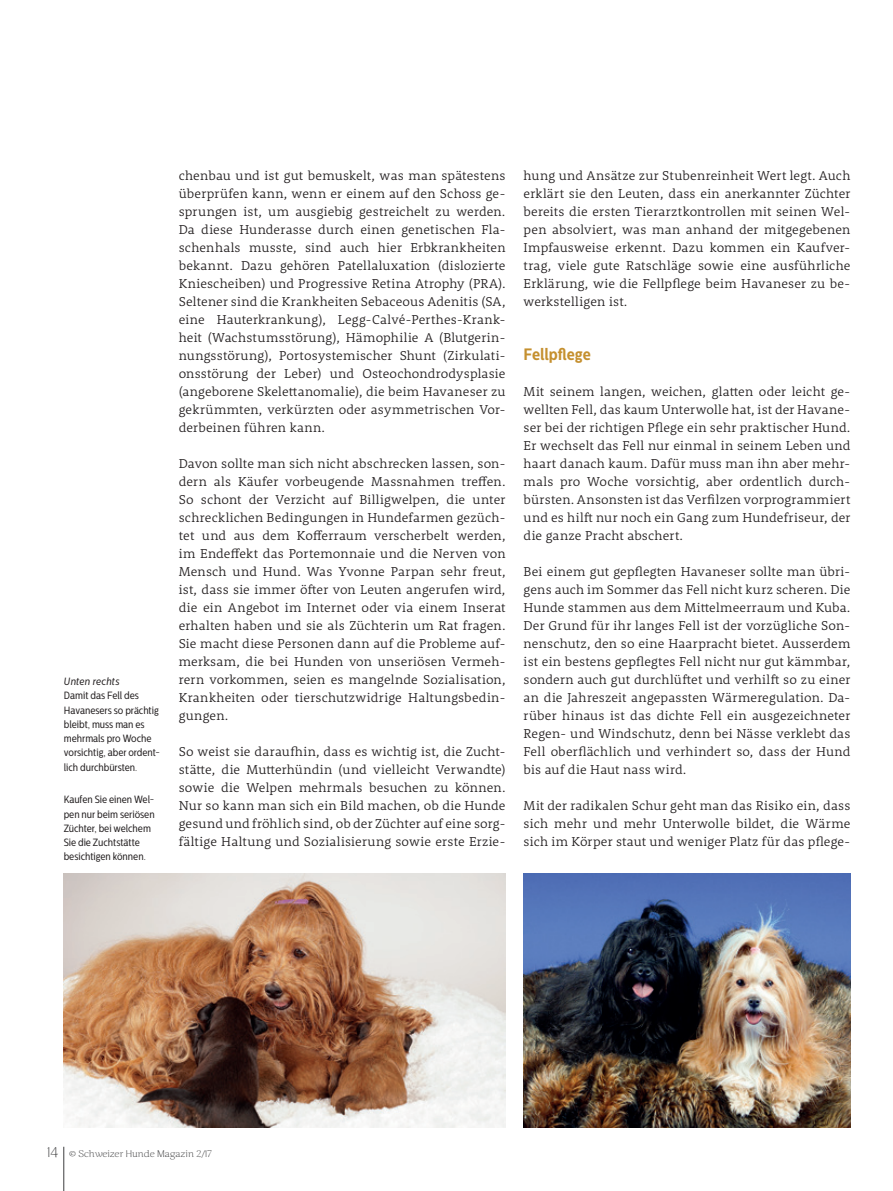
<style>
.page{position:relative;width:893px;height:1191px;background:#fff}
.page>*{position:absolute;margin:0;border:0;box-sizing:border-box;transform-origin:0 0}
.t1{font:700 16.5px "Centrale Sans Cnd";color:#c5902f}
.t2{font:300 13.2px/18px "Rooney Pro";letter-spacing:.01em;color:#231f20;text-align:justify}
.t3{font:10.5px/14.2px "Centrale Sans Cnd";letter-spacing:-.005em;color:#231f20}
.t4{font:italic 10.5px "Centrale Sans Cnd";letter-spacing:.015em;color:#231f20}
.t5{font:200 9px "Caturrita";letter-spacing:.01em;color:#3e3e3f;scale:1.1 1}
.s1{font-size:13.5px}
</style>
<div class="page">
<img style="left:524px;top:874px;width:326px;height:253px">
<img style="left:64px;top:874px;width:442px;height:253px">
<hr style="left:64px;top:1146px;width:1px;height:45px;background:#3e3e3f">
<p class="t4" style="left:64px;top:675px;width:57px">Unten rechts</p>
<p class="t3" style="left:64px;top:688px;width:97px">Damit das Fell des<br>Havanesers so prächtig bleibt, muss man es mehrmals pro Woche vorsichtig, aber ordent&shy;lich durchbürsten.</p>
<p class="t3" style="left:64px;top:792px;width:93px">Kaufen Sie einen Wel&shy;pen nur beim seriösen<br>Züchter, bei welchem<br>Sie die Zuchtstätte besichtigen können.</p>
<p class="t2" style="left:179px;top:166px;width:328px">chenbau und ist gut bemuskelt, was man spätestens überprüfen kann, wenn er einem auf den Schoss ge&shy;sprungen ist, um ausgiebig gestreichelt zu werden.<br>Da diese Hunderasse durch einen genetischen Fla&shy;schenhals musste, sind auch hier Erbkrankheiten bekannt. Dazu gehören Patellaluxation (dislozierte Kniescheiben) und Progressive Retina Atrophy (PRA).<br>Seltener sind die Krankheiten Sebaceous Adenitis (SA, eine Hauterkrankung), Legg-Calvé-Perthes-Krank&shy;heit (Wachstumsstörung), Hämophilie A (Blutgerin&shy;nungsstörung), Portosystemischer Shunt (Zirkulati&shy;onsstörung der Leber) und Osteochondrodysplasie (angeborene Skelettanomalie), die beim Havaneser zu gekrümmten, verkürzten oder asymmetrischen Vor&shy;derbeinen führen kann.</p>
<p class="t2" style="left:179px;top:454px;width:328px">Davon sollte man sich nicht abschrecken lassen, son&shy;dern als Käufer vorbeugende Massnahmen treffen.<br>So schont der Verzicht auf Billigwelpen, die unter schrecklichen Bedingungen in Hundefarmen gezüch&shy;tet und aus dem Kofferraum verscherbelt werden, im Endeffekt das Portemonnaie und die Nerven von Mensch und Hund. Was Yvonne Parpan sehr freut, ist, dass sie immer öfter von Leuten angerufen wird, die ein Angebot im Internet oder via einem Inserat erhalten haben und sie als Züchterin um Rat fragen.<br>Sie macht diese Personen dann auf die Probleme auf&shy;merksam, die bei Hunden von unseriösen Vermeh&shy;rern vorkommen, seien es mangelnde Sozialisation, Krankheiten oder tierschutzwidrige Haltungsbedin&shy;gungen.</p>
<p class="t2" style="left:179px;top:742px;width:328px">So weist sie daraufhin, dass es wichtig ist, die Zucht&shy;stätte, die Mutterhündin (und vielleicht Verwandte) sowie die Welpen mehrmals besuchen zu können.<br>Nur so kann man sich ein Bild machen, ob die Hunde gesund und fröhlich sind, ob der Züchter auf eine sorg&shy;fältige Haltung und Sozialisierung sowie erste Erzie-</p>
<p class="t2" style="left:524px;top:166px;width:328px">hung und Ansätze zur Stubenreinheit Wert legt. Auch erklärt sie den Leuten, dass ein anerkannter Züchter bereits die ersten Tierarztkontrollen mit seinen Wel&shy;pen absolviert, was man anhand der mitgegebenen Impfausweise erkennt. Dazu kommen ein Kaufver&shy;trag, viele gute Ratschläge sowie eine ausführliche Erklärung, wie die Fellpflege beim Havaneser zu be&shy;werkstelligen ist.</p>
<p class="t1" style="left:524px;top:344px;width:69px">Fellpflege</p>
<p class="t2" style="left:524px;top:382px;width:328px">Mit seinem langen, weichen, glatten oder leicht ge&shy;wellten Fell, das kaum Unterwolle hat, ist der Havane&shy;ser bei der richtigen Pflege ein sehr praktischer Hund.<br>Er wechselt das Fell nur einmal in seinem Leben und haart danach kaum. Dafür muss man ihn aber mehr&shy;mals pro Woche vorsichtig, aber ordentlich durch&shy;bürsten. Ansonsten ist das Verfilzen vorprogrammiert und es hilft nur noch ein Gang zum Hundefriseur, der die ganze Pracht abschert.</p>
<p class="t2" style="left:524px;top:562px;width:328px">Bei einem gut gepflegten Havaneser sollte man übri&shy;gens auch im Sommer das Fell nicht kurz scheren. Die Hunde stammen aus dem Mittelmeerraum und Kuba.<br>Der Grund für ihr langes Fell ist der vorzügliche Son&shy;nenschutz, den so eine Haarpracht bietet. Ausserdem ist ein bestens gepflegtes Fell nicht nur gut kämmbar, sondern auch gut durchlüftet und verhilft so zu einer an die Jahreszeit angepassten Wärmeregulation. Da&shy;rüber hinaus ist das dichte Fell ein ausgezeichneter Regen- und Windschutz, denn bei Nässe verklebt das Fell oberflächlich und verhindert so, dass der Hund bis auf die Haut nass wird.</p>
<p class="t2" style="left:524px;top:796px;width:328px">Mit der radikalen Schur geht man das Risiko ein, dass sich mehr und mehr Unterwolle bildet, die Wärme sich im Körper staut und weniger Platz für das pflege-</p>
<p class="t5" style="left:48px;top:1148px;width:151px"><span class="s1">14</span> © Schweizer Hunde Magazin 2/17</p>
</div>
